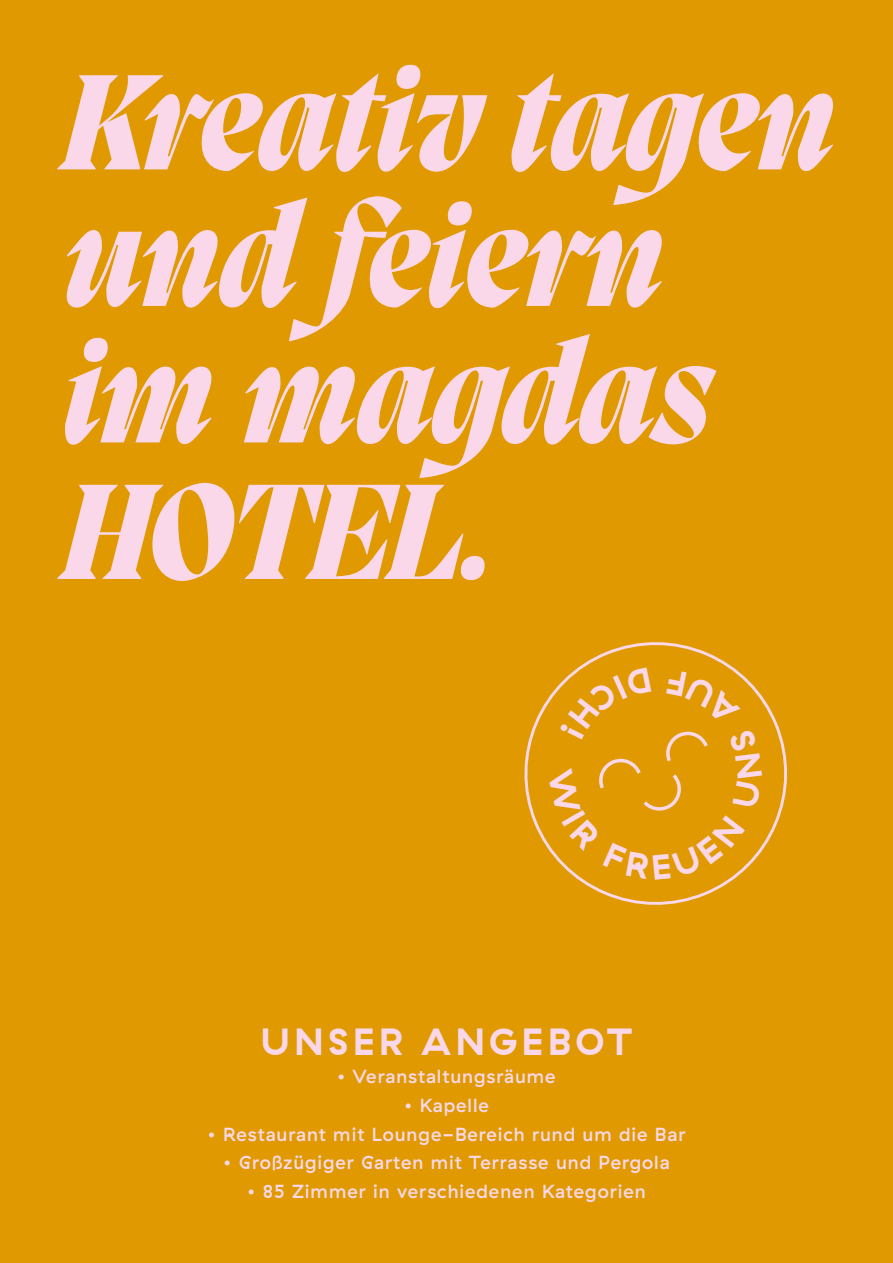
<style>
.page{position:relative;width:893px;height:1263px;background:#e09900}
.page>*{position:absolute;margin:0;border:0;box-sizing:border-box;transform-origin:0 0}
.t1{font:italic 800 139.5px/136.5px "Migra";letter-spacing:.01em;color:#fad8e9}
.t2{font:700 37.8px "GT Haptik";letter-spacing:.11em;color:#fad8e9}
.t3{font:500 18.9px "GT Haptik";letter-spacing:.05em;color:#fad8e9}
</style>
<div class="page">
<svg style="left:524px;top:642px;width:263px;height:263px"></svg>
<svg style="left:548px;top:668px;width:214px;height:211px"></svg>
<p class="t1" style="left:65px;top:49px;width:772px">Kreativ tagen und feiern im magdas<br>HOTEL.</p>
<p class="t2" style="left:261px;top:1018px;width:373px">UNSER ANGEBOT</p>
<p class="t3" style="left:337px;top:1065px;width:220px">• Veranstaltungsräume</p>
<p class="t3" style="left:404px;top:1094px;width:86px">• Kapelle</p>
<p class="t3" style="left:207px;top:1123px;width:480px">• Restaurant mit Lounge-Bereich rund um die Bar</p>
<p class="t3" style="left:223px;top:1151px;width:448px">• Großzügiger Garten mit Terrasse und Pergola</p>
<p class="t3" style="left:247px;top:1180px;width:400px">• 85 Zimmer in verschiedenen Kategorien</p>
</div>
